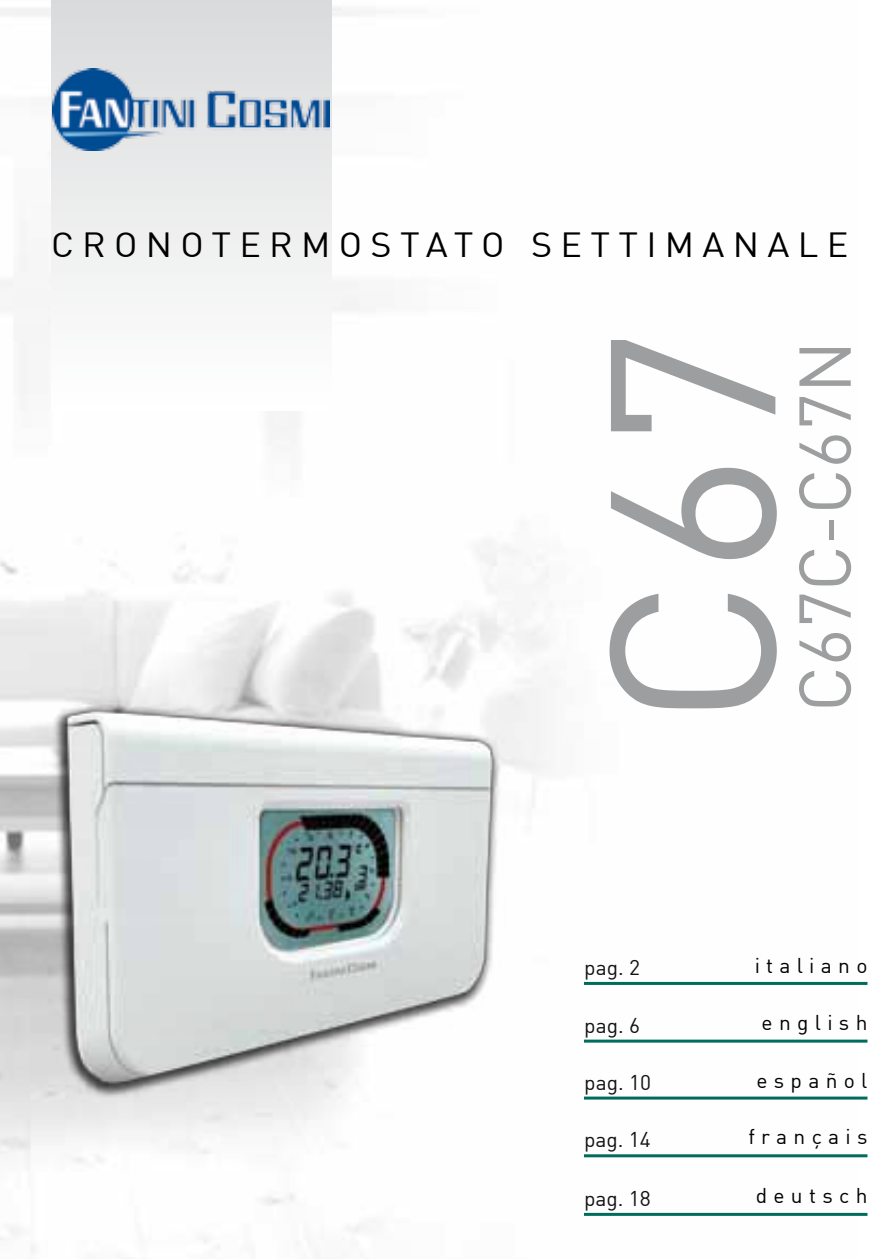
<style>
.page{position:relative;width:893px;height:1259px;background:#fff}
.page>*{position:absolute;margin:0;border:0;box-sizing:border-box;transform-origin:0 0}
.t1{font:231px "DIN";color:#9c9e9f}
.t2{font:72px "DIN";color:#9c9e9f}
.t3{font:34.2px "DIN";letter-spacing:.23em;color:#000;scale:1.05 1}
.t4{font:21px "DIN";letter-spacing:.3em;color:#000}
.t5{font:21px "DIN";color:#111211}
</style>
<div class="page">
<img style="left:0;top:7px;width:857px;height:1252px">
<svg style="left:51px;top:0;width:281px;height:410px"></svg>
<img style="left:52px;top:68px;width:278px;height:82px">
<img style="left:26px;top:687px;width:552px;height:410px">
<hr style="left:584px;top:982px;width:283px;height:3px;background:#006c5b">
<hr style="left:584px;top:1039px;width:283px;height:3px;background:#006c5b">
<hr style="left:584px;top:1096px;width:283px;height:3px;background:#006c5b">
<hr style="left:584px;top:1154px;width:283px;height:3px;background:#006c5b">
<hr style="left:584px;top:1212px;width:283px;height:3px;background:#006c5b">
<h3 class="t3" style="left:51px;top:224px;width:761px">cronotermostato settimanale</h3>
<h1 class="t1" style="left:548px;top:726px;width:399px;rotate:-90deg">C67</h1>
<h2 class="t2" style="left:780px;top:712px;width:358px;rotate:-90deg">C67C-C67N</h2>
<p class="t5" style="left:584px;top:954px;width:57px">pag. 2</p>
<p class="t4" style="left:755px;top:952px;width:114px">italiano</p>
<p class="t5" style="left:584px;top:1011px;width:57px">pag. 6</p>
<p class="t4" style="left:761px;top:1009px;width:107px">english</p>
<p class="t5" style="left:584px;top:1069px;width:68px">pag. 10</p>
<p class="t4" style="left:756px;top:1066px;width:113px">español</p>
<p class="t4" style="left:748px;top:1123px;width:121px">français</p>
<p class="t4" style="left:756px;top:1182px;width:113px">deutsch</p>
<p class="t5" style="left:584px;top:1126px;width:68px">pag. 14</p>
<p class="t5" style="left:584px;top:1185px;width:68px">pag. 18</p>
</div>
